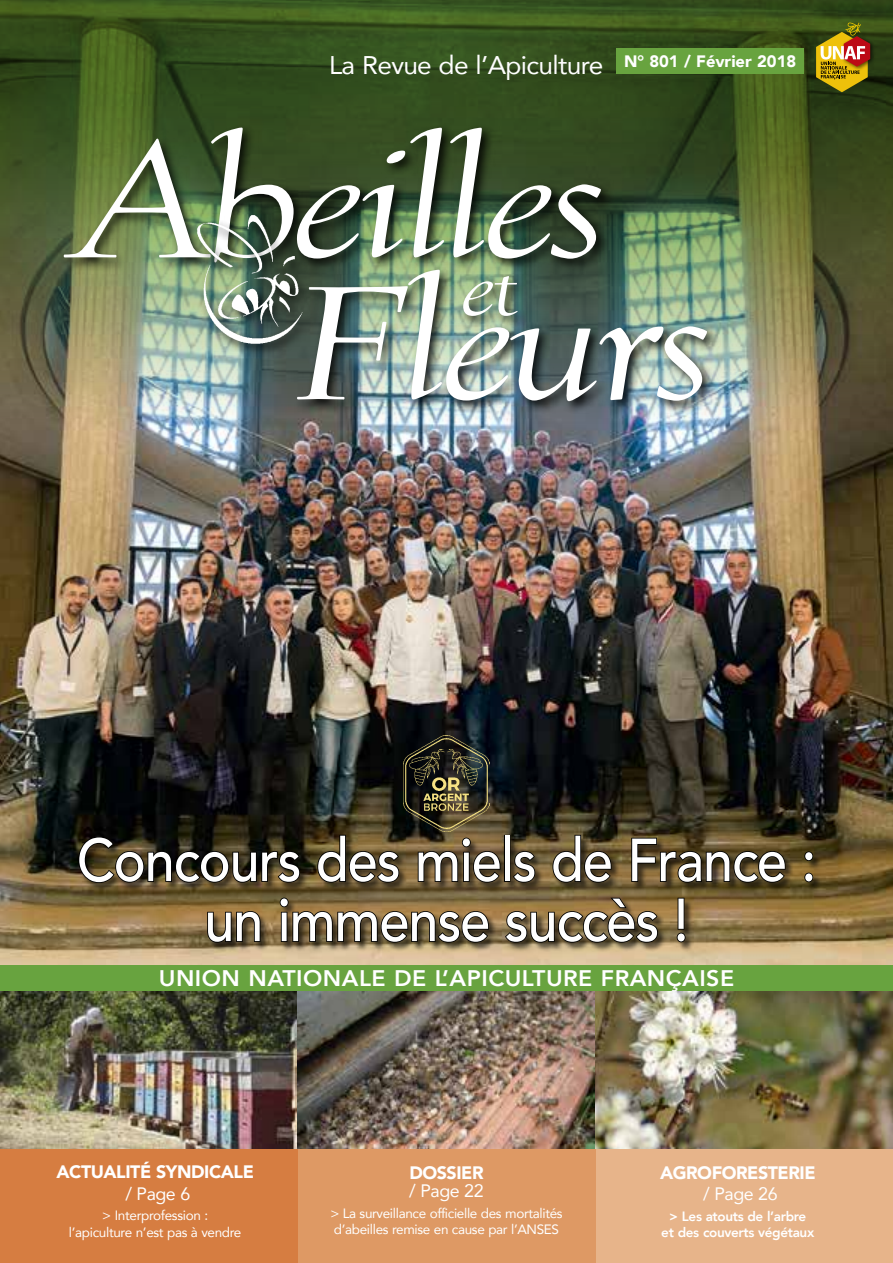
<style>
.page{position:relative;width:893px;height:1263px;background:#fff}
.page>*{position:absolute;margin:0;border:0;box-sizing:border-box;transform-origin:0 0}
.t1{font:500 60px/60px "Avenir";letter-spacing:-.02em;color:#fff;text-align:center;scale:.9 1}
.t2{font:25.5px "Avenir";letter-spacing:-.025em;color:#fff}
.t3{font:800 22.5px "Avenir";letter-spacing:.02em;color:#fff}
.t4{font:900 18px "Avenir";letter-spacing:-.025em;color:#fff}
.t5{font:18px "Avenir";letter-spacing:-.025em;color:#fff}
.t6{font:900 16.5px "Avenir";color:#fff}
.t7{font:13.5px/16.5px "Avenir";letter-spacing:-.025em;color:#fff}
.t8{font:800 13.5px/16.5px "Avenir";letter-spacing:-.025em;color:#fff;text-align:center}
</style>
<div class="page">
<img style="left:0;top:425px;width:893px;height:540px">
<img style="left:0;top:0;width:893px;height:425px">
<div style="left:595px;top:1148px;width:298px;height:115px;background:#e7b48a"></div>
<div style="left:0;top:1148px;width:298px;height:115px;background:#d67d41"></div>
<div style="left:78px;top:835px;width:744px;height:116px;background:#000;opacity:.6"></div>
<svg style="left:78px;top:836px;width:223px;height:48px"></svg>
<svg style="left:316px;top:834px;width:84px;height:50px"></svg>
<svg style="left:417px;top:836px;width:84px;height:48px"></svg>
<div style="left:504px;top:835px;width:6px;height:47px;border:2px solid #000"></div>
<svg style="left:512px;top:850px;width:24px;height:34px"></svg>
<svg style="left:551px;top:834px;width:61px;height:50px"></svg>
<svg style="left:630px;top:837px;width:156px;height:47px"></svg>
<svg style="left:803px;top:850px;width:11px;height:33px"></svg>
<svg style="left:206px;top:910px;width:55px;height:34px"></svg>
<svg style="left:279px;top:896px;width:211px;height:48px"></svg>
<svg style="left:504px;top:896px;width:155px;height:48px"></svg>
<svg style="left:675px;top:897px;width:12px;height:46px"></svg>
<div style="left:298px;top:1148px;width:297px;height:115px;background:#de9964"></div>
<img style="left:0;top:991px;width:298px;height:157px">
<img style="left:298px;top:991px;width:297px;height:157px">
<img style="left:595px;top:991px;width:298px;height:157px">
<div style="left:0;top:965px;width:893px;height:26px;background:#68a33f"></div>
<div style="left:60px;top:123px;width:554px;height:152px;background:#000;opacity:.87"></div>
<svg style="left:64px;top:128px;width:537px;height:134px"></svg>
<div style="left:293px;top:265px;width:427px;height:149px;background:#000;opacity:.87"></div>
<img style="left:297px;top:270px;width:410px;height:131px">
<div style="left:193px;top:211px;width:121px;height:146px;background:#000;opacity:.87"></div>
<img style="left:196px;top:213px;width:112px;height:136px">
<img style="left:404px;top:736px;width:85px;height:95px">
<div style="left:617px;top:48px;width:187px;height:26px;background:#68a33f"></div>
<img style="left:870px;top:33px;width:6px;height:39px">
<svg style="left:816px;top:23px;width:54px;height:69px"></svg>
<h2 class="t2" style="left:329px;top:45px;width:276px">La Revue de l’Apiculture</h2>
<p class="t6" style="left:624px;top:47px;width:174px">N° 801 / Février 2018</p>
<h1 class="t1" style="left:77px;top:827px;width:823px">Concours des miels de France : un immense succès !</h1>
<h3 class="t3" style="left:159px;top:961px;width:577px">UNION NATIONALE DE L’APICULTURE FRANÇAISE</h3>
<h3 class="t4" style="left:56px;top:1157px;width:199px">ACTUALITÉ SYNDICALE</h3>
<h3 class="t5" style="left:125px;top:1179px;width:66px">/ Page 6</h3>
<p class="t7" style="left:69px;top:1207px;width:174px;text-align:center">&gt; Interprofession :<br>l’apiculture n’est pas à vendre</p>
<h3 class="t4" style="left:409px;top:1157px;width:76px">DOSSIER</h3>
<h3 class="t5" style="left:409px;top:1176px;width:76px">/ Page 22</h3>
<p class="t7" style="left:330px;top:1204px;width:234px">&gt; La surveillance officielle des mortalités d’abeilles remise en cause par l’ANSES</p>
<h3 class="t4" style="left:660px;top:1157px;width:157px">AGROFORESTERIE</h3>
<h3 class="t5" style="left:703px;top:1179px;width:76px">/ Page 26</h3>
<p class="t8" style="left:661px;top:1208px;width:154px">&gt; Les atouts de l’arbre et des couverts végétaux</p>
</div>
